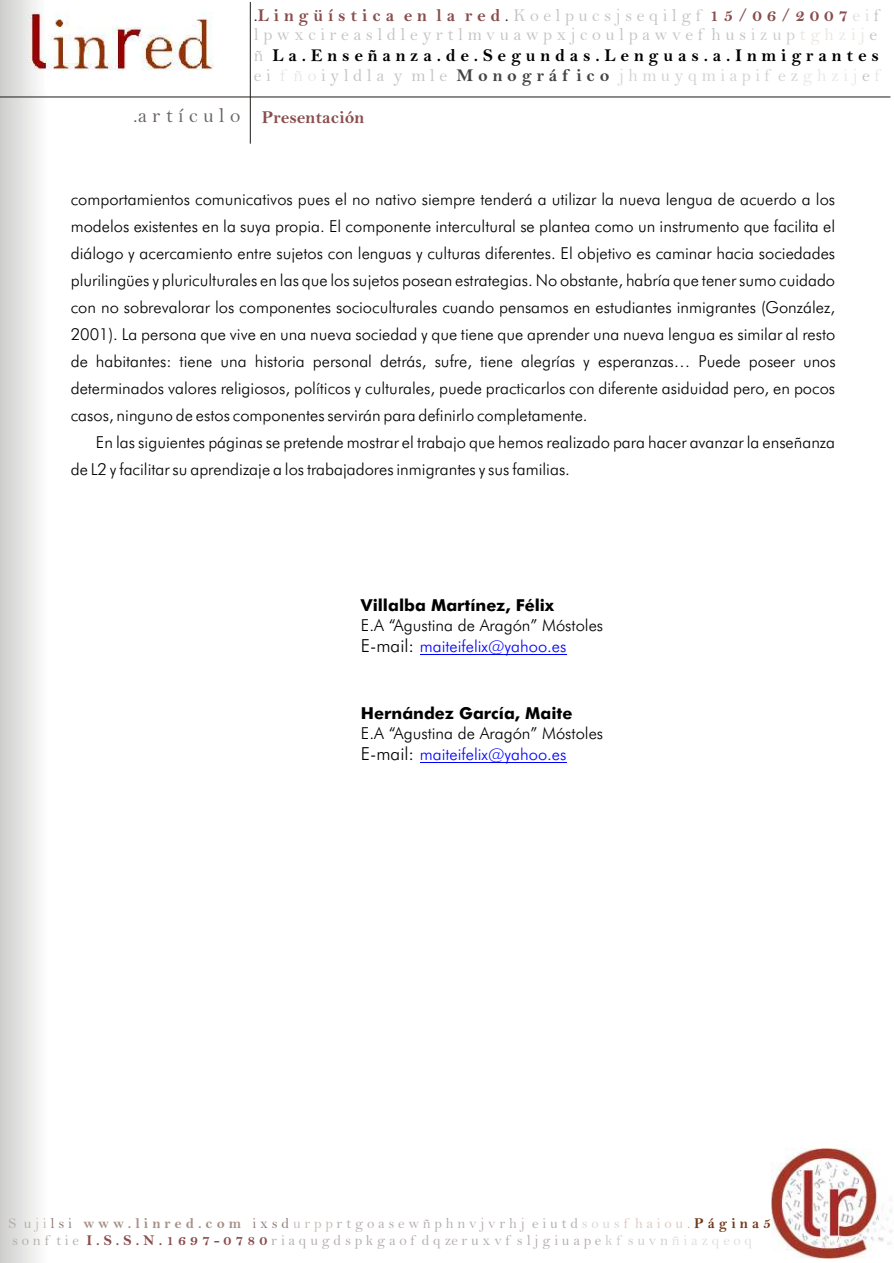
<style>
.page{position:relative;width:894px;height:1263px;background:#fff}
.page>*{position:absolute;margin:0;border:0;box-sizing:border-box;transform-origin:0 0}
.t1{font:21px "Bell";color:#696363}
.t2{font:18px/20.2px "Bell";color:#c4c4c4}
.t3{font:700 18px "Bell";color:#8a4d4d}
.t4{font:700 18px "Bell";color:#000}
.t5{font:18px "Bell";color:#d4d1d1}
.t6{font:16.5px/27px "Futura Lt BT";color:#000}
.t7{font:700 16.5px "Futura Md BT";color:#000}
.t8{font:15px "Bell";letter-spacing:.25em;color:#b3adab}
.s1{font-weight:400;color:#1f1a17}
.s2{font-weight:400;color:#c4c4c4}
.s3{font-weight:400;color:#e0dede}
.s4{color:#1f1a17}
.s5{color:#ccc}
.s6{color:#ebe6e3}
.s7{font-weight:700;color:#454242}
.s8{font-size:18px}
.s9{color:#00f}
.s10{color:#c4bab5}
.s11{color:#8c7a73}
.s12{font-weight:700;color:#a68f85}
.s13{color:#d9d4d1}
.s14{color:#dbc7bf}
.s15{font-weight:700;color:#733b1c}
.s16{font-weight:700;color:#8a4d4d}
.s17{color:#ccc9c9}
.s18{color:#e0dedb}
</style>
<div class="page">
<div style="left:0;top:0;width:47px;height:1263px;background:linear-gradient(to right,#cececd,#fdfdfd)"></div>
<img style="left:26px;top:0;width:188px;height:90px">
<hr style="left:0;top:97px;width:891px;height:1px;background:#1f1a17">
<hr style="left:250px;top:2px;width:1px;height:142px;background:#1f1a17">
<img style="left:772px;top:1149px;width:120px;height:109px">
<hr style="left:420px;top:654px;width:146px;height:1px;background:#00f">
<hr style="left:420px;top:762px;width:146px;height:1px;background:#00f">
<p class="t1" style="left:133px;top:108px;width:109px">.a r t í c u l o</p>
<p class="t3" style="left:254px;top:9px;width:627px"><span class="s1">.</span>L i n g ü í s t i c a e n l a r e d <span class="s2">K o e l p u c s j s e q i l g f</span> 1 5 / 0 6 / 2 0 0 7 <span class="s3">e i</span><span class="s2">f</span></p>
<p class="t2" style="left:254px;top:7px;width:625px;text-indent:251px"><span class="s4">.<br></span>l p w x c i r e a s l d l e y r t l m v u a w p x j c o u l p a w v e f h u s <span class="s5">i z u p</span> <span class="s6">t g h z i j</span> e ñ<br>e i</p>
<p class="t4" style="left:272px;top:49px;width:608px">L a . E n s e ñ a n z a . d e . S e g u n d a s . L e n g u a s . a . I n m i g r a n t e s</p>
<p class="t5" style="left:457px;top:69px;width:424px"><span class="s7">M o n o g r á f i c o</span> j hm u y q m i a p i f e z<span class="s6">g h z i j f</span></p>
<p class="t2" style="left:280px;top:67px;width:169px"><span class="s6">f ñ o</span>i y l d l a y m l e</p>
<p class="t2" style="left:862px;top:67px;width:9px">e</p>
<p class="t3" style="left:262px;top:111px;width:104px">Presentación</p>
<p class="t6" style="left:71px;top:187px;width:767px;text-align:justify">comportamientos comunicativos pues el no nativo siempre tenderá a utilizar la nueva lengua de acuerdo a los modelos existentes en la suya propia. El componente intercultural se plantea como un instrumento que facilita el diálogo y acercamiento entre sujetos con lenguas y culturas diferentes. El objetivo es caminar hacia sociedades plurilingües y pluriculturales en las que los sujetos posean estrategias. No obstante, habría que tener sumo cuidado con no sobrevalorar los componentes socioculturales cuando pensamos en estudiantes inmigrantes (González, 2001). La persona que vive en una nueva sociedad y que tiene que aprender una nueva lengua es similar al resto de habitantes: tiene una historia personal detrás, sufre, tiene alegrías y esperanzas… Puede poseer unos determinados valores religiosos, políticos y culturales, puede practicarlos con diferente asiduidad pero, en pocos casos, ninguno de estos componentes servirán para definirlo completamente.</p>
<p class="t6" style="left:71px;top:430px;width:766px;text-indent:25px">En las siguientes páginas se pretende mostrar el trabajo que hemos realizado para hacer avanzar la enseñanza de L2 y facilitar su aprendizaje a los trabajadores inmigrantes y sus familias.</p>
<p class="t7" style="left:361px;top:599px;width:194px">Villalba Martínez, Félix</p>
<p class="t6" style="left:361px;top:616px;width:244px;line-height:21.1px">E.A “Agustina de Aragón” Móstoles<br><span class="s8">E-mail:</span> <span class="s9">maiteifelix@yahoo.es</span></p>
<p class="t7" style="left:361px;top:707px;width:213px">Hernández García, Maite</p>
<p class="t6" style="left:361px;top:724px;width:244px;line-height:21.1px">E.A “Agustina de Aragón” Móstoles<br><span class="s8">E-mail:</span> <span class="s9">maiteifelix@yahoo.es</span></p>
<p class="t8" style="left:8px;top:1218px;width:764px">S u<span class="s10">j i</span> <span class="s11">l s i</span> <span class="s12">w w w . l i n r e d . c o m</span> <span class="s11">i x s d</span><span class="s10">u r p p</span>r t g o a s e w ñ p h n v j v r h j e i u t d<span class="s13">s o u s</span> <span class="s14">f h a i o u</span> <span class="s15">P á g i n a 5</span></p>
<p class="t8" style="left:687px;top:1218px;width:5px">.</p>
<p class="t8" style="left:12px;top:1235px;width:68px">s o n f t i e</p>
<p class="t8" style="left:87px;top:1235px;width:667px"><span class="s16">I . S . S . N . 1 6 9 7 - 0 7 8 0</span>r i a q u g d s p k g a o f d q ze r u x v f s l j g i u a p e<span class="s17">k f s u v n</span> <span class="s18">ñ i a z q e o q</span></p>
</div>
